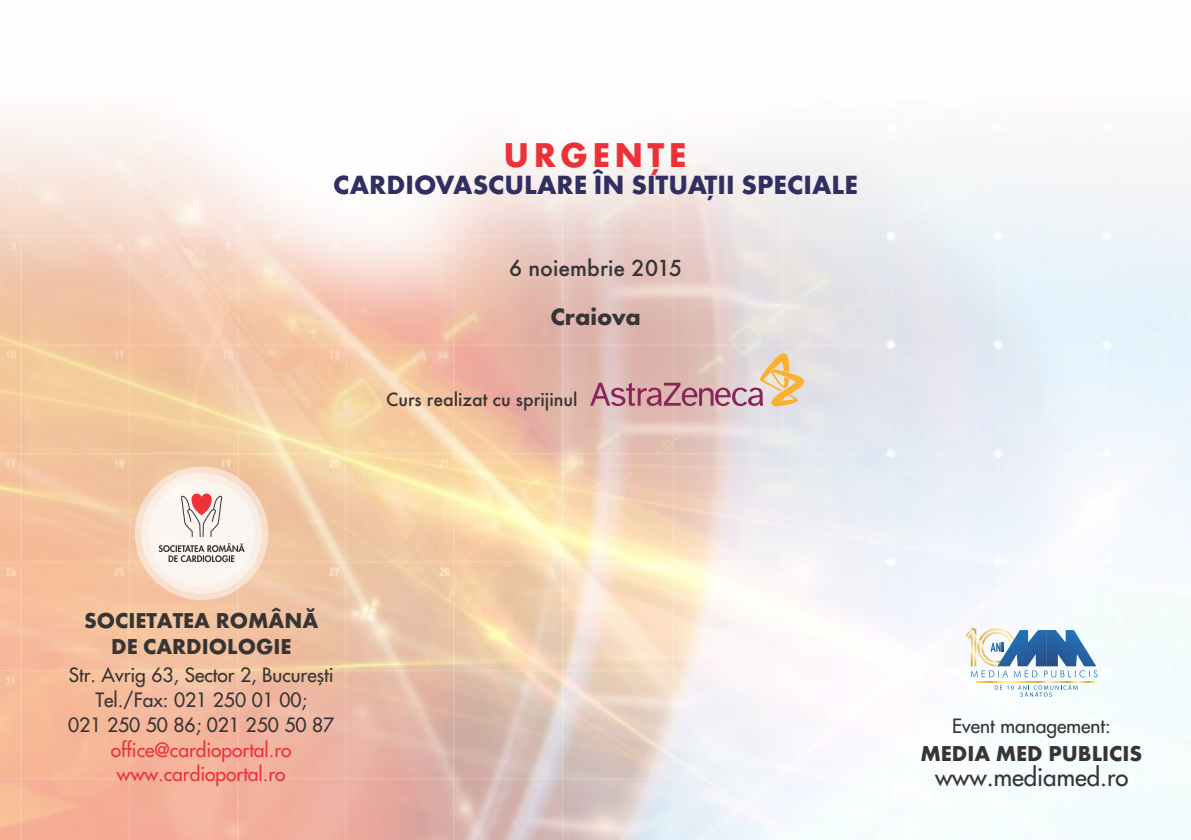
<style>
.page{position:relative;width:1191px;height:840px;background:#fff}
.page>*{position:absolute;margin:0;border:0;box-sizing:border-box;transform-origin:0 0}
.t1{font:700 35.8px "Futura TEE";letter-spacing:.125em;color:#ed3237}
.t2{font:700 27.4px "Futura TEE";color:#312e61}
.t3{font:700 24.8px "Futura TEE";color:#373435}
.t4{font:500 24.2px "Futura TEE";color:#373435}
.t5{font:24px "Futura R";color:#373435}
.t6{font:22.4px/26.2px "Futura R Bold";color:#373435;text-align:center}
.t7{font:500 20px "Futura TEE";color:#373435}
.t8{font:19.2px/24.6px "Futura R";color:#373435;text-align:center}
.t9{font:19.2px/24.6px "Futura R";color:#ed3237;text-align:center}
</style>
<div class="page">
<div style="left:0;top:0;width:1191px;height:839px;background:#fefefe;opacity:.25"></div>
<svg style="left:590px;top:352px;width:218px;height:54px;background:#d7b2ac"></svg>
<div style="left:135px;top:466px;width:133px;height:133px;background:#fefefe;border-radius:50%;opacity:.5"></div>
<svg style="left:159px;top:491px;width:86px;height:71px"></svg>
<svg style="left:965px;top:627px;width:132px;height:50px"></svg>
<svg style="left:994px;top:684px;width:83px;height:12px"></svg>
<svg style="left:976px;top:681px;width:118px;height:1px"></svg>
<h1 class="t1" style="left:503px;top:140px;width:184px">URGENÞE</h1>
<h2 class="t2" style="left:333px;top:174px;width:526px">CARDIOVASCULARE ÎN SITUAÞII SPECIALE</h2>
<p class="t4" style="left:509px;top:257px;width:175px">6 noiembrie 2015</p>
<p class="t3" style="left:550px;top:306px;width:92px">Craiova</p>
<p class="t7" style="left:386px;top:390px;width:193px">Curs realizat cu sprijinul</p>
<p class="t6" style="left:84px;top:607px;width:236px">SOCIETATEA ROMÂNÃ<br>DE CARDIOLOGIE</p>
<p class="t8" style="left:68px;top:662px;width:267px">Str. Avrig 63, Sector 2, Bucureºti<br>Tel./Fax: 021 250 01 00;<br>021 250 50 86; 021 250 50 87</p>
<p class="t9" style="left:111px;top:736px;width:182px">office@cardioportal.ro www.cardioportal.ro</p>
<p class="t8" style="left:952px;top:712px;width:160px">Event management:</p>
<p class="t6" style="left:920px;top:739px;width:223px">MEDIA MED PUBLICIS</p>
<p class="t5" style="left:935px;top:761px;width:195px">www.mediamed.ro</p>
</div>
